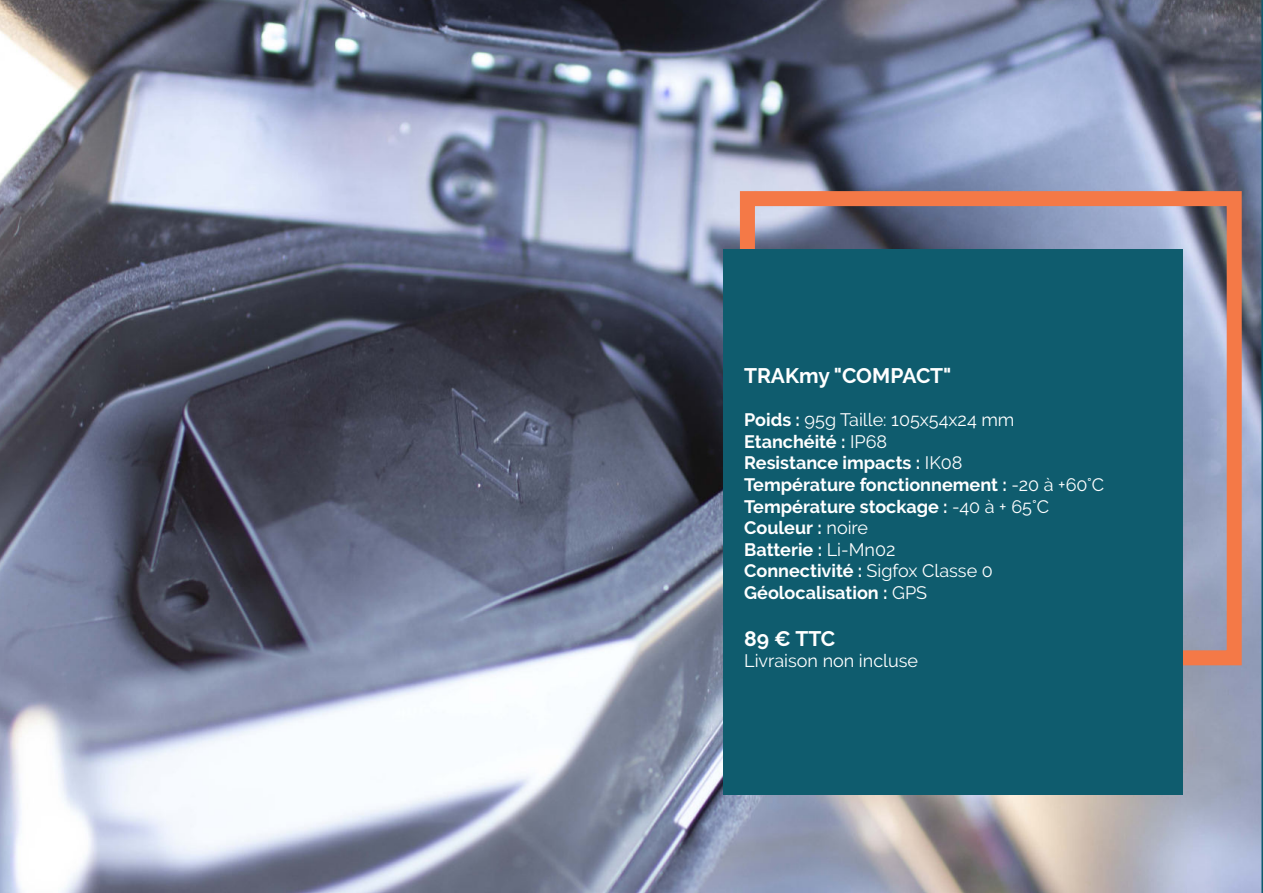
<style>
.page{position:relative;width:1263px;height:893px;background:#fff}
.page>*{position:absolute;margin:0;border:0;box-sizing:border-box;transform-origin:0 0}
.t1{font:700 21px "Raleway";letter-spacing:-.005em;color:#fff}
.t2{font:700 18px/21.6px "Raleway";color:#fff}
.t3{font:18px "Raleway";color:#fff}
.s1{font-weight:400}
</style>
<div class="page">
<img style="left:0;top:0;width:1261px;height:893px">
<div style="left:740px;top:191px;width:502px;height:474px;border:15px solid #f47947"></div>
<div style="left:723px;top:249px;width:459px;height:546px;background:#0f5c6e"></div>
<svg style="left:1261px;top:0;width:2px;height:893px"></svg>
<p class="t1" style="left:744px;top:367px;width:209px">TRAKmy "COMPACT"</p>
<p class="t2" style="left:744px;top:409px;width:362px">Poids : <span class="s1">95g Taille: 105x54x24 mm<br></span>Etanchéité : <span class="s1">IP68<br></span>Resistance impacts : <span class="s1">IK08<br></span>Température fonctionnement : <span class="s1">-20 à +60°C<br></span>Température stockage : <span class="s1">-40 à + 65°C<br></span>Couleur : <span class="s1">noire<br></span>Batterie : <span class="s1">Li-Mn02<br></span>Connectivité : <span class="s1">Sigfox Classe 0<br></span>Géolocalisation : <span class="s1">GPS</span></p>
<p class="t1" style="left:744px;top:630px;width:93px">89 € TTC</p>
<p class="t3" style="left:744px;top:651px;width:176px">Livraison non incluse</p>
</div>
